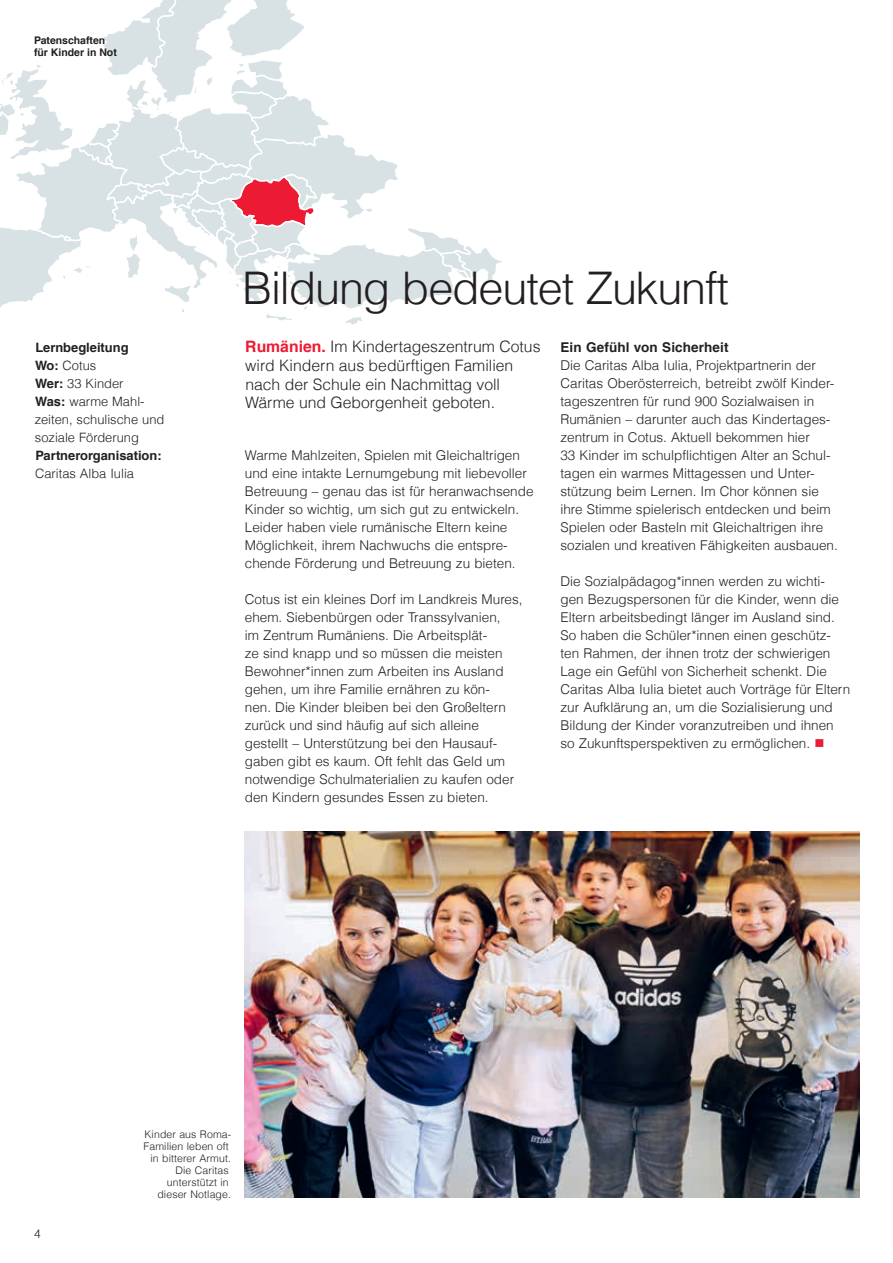
<style>
.page{position:relative;width:893px;height:1263px;background:#fff}
.page>*{position:absolute;margin:0;border:0;box-sizing:border-box;transform-origin:0 0}
.t1{font:300 45px "Helvetica LT Com";letter-spacing:-.025em;color:#231f20}
.t2{font:300 15.75px/18.8px "Helvetica LT Com";color:#231f20}
.t3{font:300 13.5px/18px "Helvetica LT Com";color:#231f20}
.t4{font:700 13.5px "Helvetica LT Com";letter-spacing:.01em;color:#231f20}
.t5{font:300 12.9px/18px "Helvetica LT Com";color:#231f20}
.t6{font:700 12.9px "Helvetica LT Com";color:#231f20}
.t7{font:300 12px "Helvetica LT Com";color:#231f20}
.t8{font:300 10.5px/12px "Helvetica LT Com";letter-spacing:.01em;color:#231f20;text-align:right}
.t9{font:700 10.5px/12px "Helvetica LT Com";color:#231f20}
.s1{font-weight:700}
.s2{color:#ed1a33}
.s3{font-weight:700;color:#ed1a33}
</style>
<div class="page">
<svg style="left:0;top:0;width:502px;height:325px"></svg>
<img style="left:244px;top:831px;width:615px;height:367px">
<p class="t9" style="left:34px;top:34px;width:84px">Patenschaften für Kinder in Not</p>
<p class="t5" style="left:35px;top:338px;width:131px"><span class="s1">Lernbegleitung<br>Wo:</span> Cotus<br><span class="s1">Wer:</span> 33 Kinder<br><span class="s1">Was:</span> warme Mahl&shy;zeiten, schulische und soziale Förderung</p>
<p class="t6" style="left:35px;top:447px;width:128px">Partnerorganisation:</p>
<p class="t5" style="left:35px;top:464px;width:100px">Caritas Alba Iulia</p>
<h1 class="t1" style="left:242px;top:259px;width:488px">Bildung bedeutet Zukunft</h1>
<p class="t4" style="left:560px;top:339px;width:170px">Ein Gefühl von Sicherheit</p>
<p class="t3" style="left:560px;top:356px;width:279px">Die Caritas Alba Iulia, Projektpartnerin der Caritas Oberösterreich, betreibt zwölf Kinder&shy;tageszentren für rund 900 Sozialwaisen in Rumänien – darunter auch das Kindertages&shy;zentrum in Cotus. Aktuell bekommen hier<br>33 Kinder im schulpflichtigen Alter an Schul&shy;tagen ein warmes Mittagessen und Unter&shy;stützung beim Lernen. Im Chor können sie ihre Stimme spielerisch entdecken und beim Spielen oder Basteln mit Gleichaltrigen ihre sozialen und kreativen Fähigkeiten ausbauen.</p>
<p class="t3" style="left:560px;top:572px;width:291px">Die Sozialpädagog*innen werden zu wichti&shy;gen Bezugspersonen für die Kinder, wenn die Eltern arbeitsbedingt länger im Ausland sind.<br>So haben die Schüler*innen einen geschütz&shy;ten Rahmen, der ihnen trotz der schwierigen Lage ein Gefühl von Sicherheit schenkt. Die Caritas Alba Iulia bietet auch Vorträge für Eltern zur Aufklärung an, um die Sozialisierung und Bildung der Kinder voranzutreiben und ihnen so Zukunftsperspektiven zu ermöglichen. <span class="s2">■</span></p>
<p class="t2" style="left:245px;top:337px;width:297px"><span class="s3">Rumänien.</span> Im Kindertageszentrum Cotus wird Kindern aus bedürftigen Familien nach der Schule ein Nachmittag voll Wärme und Geborgenheit geboten.</p>
<p class="t3" style="left:245px;top:446px;width:290px">Warme Mahlzeiten, Spielen mit Gleichaltrigen und eine intakte Lernumgebung mit liebevoller Betreuung – genau das ist für heranwachsende Kinder so wichtig, um sich gut zu entwickeln.<br>Leider haben viele rumänische Eltern keine Möglichkeit, ihrem Nachwuchs die entspre&shy;chende Förderung und Betreuung zu bieten.</p>
<p class="t3" style="left:245px;top:590px;width:279px">Cotus ist ein kleines Dorf im Landkreis Mures, ehem. Siebenbürgen oder Transsylvanien,<br>im Zentrum Rumäniens. Die Arbeitsplät-<br>ze sind knapp und so müssen die meisten Bewohner*innen zum Arbeiten ins Ausland gehen, um ihre Familie ernähren zu kön-<br>nen. Die Kinder bleiben bei den Großeltern zurück und sind häufig auf sich alleine gestellt – Unterstützung bei den Hausauf&shy;gaben gibt es kaum. Oft fehlt das Geld um notwendige Schulmaterialien zu kaufen oder den Kindern gesundes Essen zu bieten.</p>
<p class="t7" style="left:34px;top:1226px;width:8px">4</p>
<p class="t8" style="left:144px;top:1128px;width:89px">Kinder aus Roma-<br>Familien leben oft in bitterer Armut.<br>Die Caritas unterstützt in dieser Notlage.</p>
</div>
